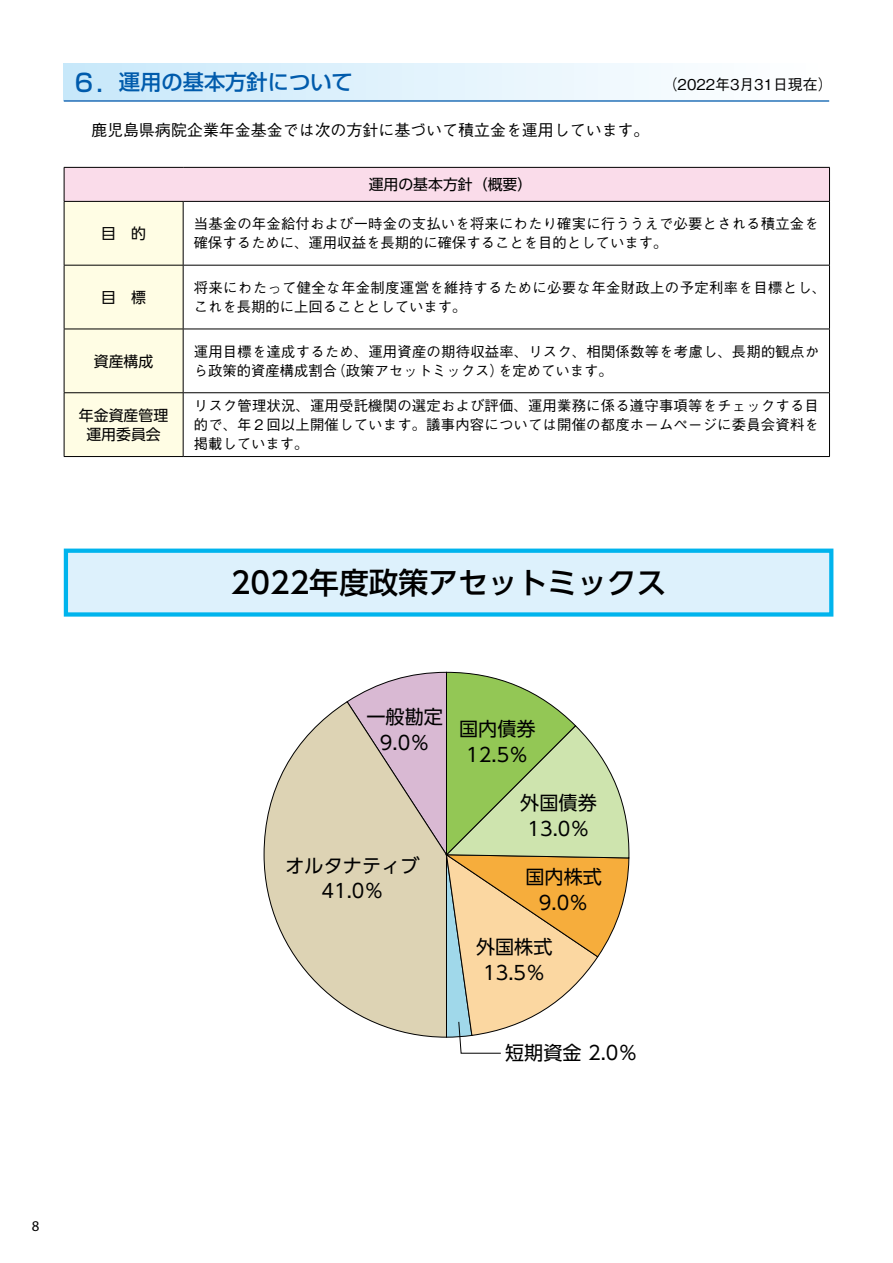
<style>
.page{position:relative;width:893px;height:1263px;background:#fff}
.page>*{position:absolute;margin:0;border:0;box-sizing:border-box;transform-origin:0 0}
.t1{font:500 29.7px "UD Shin Go Pr 6";color:#000}
.t2{font:500 21.3px "Shin Go Pr 6";color:#005bac}
.t3{font:19.2px/25.5px "UD Shin Go Pr 6";color:#000;text-align:center}
.t4{font:500 15.9px "Gothic BBB Pr 6";color:#000}
.t5{font:14.85px/19.2px "UD Shin Go Pr 6";color:#000;text-align:center}
.t6{font:500 14.85px "Gothic BBB Pr 6";color:#000}
.t7{font:14.85px "Myriad Pro";color:#000}
.t8{font:500 14.4px/19.2px "Gothic BBB Pr 6";letter-spacing:.015em;color:#000}
.s1{font-size:24.45px}
</style>
<div class="page">
<div style="left:64px;top:167px;width:765px;height:34px;background:#fadcea"></div>
<div style="left:65px;top:202px;width:118px;height:254px;background:#fffde4"></div>
<svg style="left:184px;top:264px;width:645px;height:130px"></svg>
<hr style="left:64px;top:167px;width:119px;height:1px;background:#000">
<hr style="left:64px;top:168px;width:1px;height:33px;background:#000">
<hr style="left:183px;top:167px;width:647px;height:1px;background:#000">
<hr style="left:829px;top:168px;width:1px;height:33px;background:#000">
<hr style="left:64px;top:201px;width:119px;height:1px;background:#000">
<hr style="left:64px;top:202px;width:1px;height:63px;background:#000">
<hr style="left:183px;top:201px;width:647px;height:1px;background:#000">
<hr style="left:183px;top:202px;width:1px;height:63px;background:#000">
<hr style="left:829px;top:202px;width:1px;height:63px;background:#000">
<hr style="left:64px;top:265px;width:119px;height:1px;background:#000">
<hr style="left:64px;top:265px;width:1px;height:64px;background:#000">
<hr style="left:183px;top:265px;width:647px;height:1px;background:#000">
<hr style="left:183px;top:265px;width:1px;height:64px;background:#000">
<hr style="left:829px;top:265px;width:1px;height:64px;background:#000">
<hr style="left:64px;top:329px;width:119px;height:1px;background:#000">
<hr style="left:64px;top:329px;width:1px;height:63px;background:#000">
<hr style="left:183px;top:329px;width:647px;height:1px;background:#000">
<hr style="left:183px;top:329px;width:1px;height:63px;background:#000">
<hr style="left:829px;top:329px;width:1px;height:63px;background:#000">
<hr style="left:64px;top:392px;width:119px;height:1px;background:#000">
<hr style="left:64px;top:393px;width:1px;height:63px;background:#000">
<hr style="left:183px;top:392px;width:647px;height:1px;background:#000">
<hr style="left:183px;top:393px;width:1px;height:63px;background:#000">
<hr style="left:829px;top:393px;width:1px;height:63px;background:#000">
<hr style="left:64px;top:456px;width:119px;height:1px;background:#000">
<hr style="left:183px;top:456px;width:647px;height:1px;background:#000">
<div style="left:64px;top:64px;width:769px;height:37px;background:linear-gradient(to right,#c8e8fa,#fff)"></div>
<hr style="left:64px;top:100px;width:765px;height:2px;background:#005bac">
<svg style="left:263px;top:702px;width:83px;height:306px"></svg>
<svg style="left:346px;top:671px;width:284px;height:383px"></svg>
<div style="left:66px;top:551px;width:765px;height:63px;background:#ddf1fc"></div>
<div style="left:64px;top:549px;width:769px;height:68px;border:4px solid #00b4ed"></div>
<h2 class="t2" style="left:72px;top:65px;width:282px"><span class="s1">６.</span> 運用の基本方針について</h2>
<p class="t6" style="left:663px;top:73px;width:171px">（2022年3月31日現在）</p>
<p class="t4" style="left:91px;top:117px;width:560px">鹿児島県病院企業年金基金では次の方針に基づいて積立金を運用しています。</p>
<p class="t5" style="left:369px;top:174px;width:165px">運用の基本方針（概要）</p>
<p class="t5" style="left:101px;top:223px;width:46px">目　的</p>
<p class="t8" style="left:194px;top:213px;width:626px">当基金の年金給付および一時金の支払いを将来にわたり確実に行ううえで必要とされる積立金を確保するために、運用収益を長期的に確保することを目的としています。</p>
<p class="t5" style="left:101px;top:287px;width:46px">目　標</p>
<p class="t8" style="left:194px;top:277px;width:634px">将来にわたって健全な年金制度運営を維持するために必要な年金財政上の予定利率を目標とし、これを長期的に上回ることとしています。</p>
<p class="t5" style="left:94px;top:351px;width:61px">資産構成</p>
<p class="t8" style="left:194px;top:341px;width:627px">運用目標を達成するため、運用資産の期待収益率、リスク、相関係数等を考慮し、長期的観点から政策的資産構成割合（政策アセットミックス）を定めています。</p>
<p class="t5" style="left:79px;top:405px;width:91px">年金資産管理運用委員会</p>
<p class="t8" style="left:194px;top:395px;width:627px;text-align:justify">リスク管理状況、運用受託機関の選定および評価、運用業務に係る遵守事項等をチェックする目的で、年２回以上開催しています。議事内容については開催の都度ホームページに委員会資料を掲載しています。</p>
<h1 class="t1" style="left:231px;top:558px;width:437px">2022年度政策アセットミックス</h1>
<h3 class="t3" style="left:366px;top:704px;width:78px">一般勘定<br>9.0％</h3>
<h3 class="t3" style="left:285px;top:852px;width:135px">オルタナティブ<br>41.0％</h3>
<h3 class="t3" style="left:459px;top:716px;width:78px">国内債券<br>12.5％</h3>
<h3 class="t3" style="left:520px;top:790px;width:78px">外国債券<br>13.0％</h3>
<h3 class="t3" style="left:525px;top:863px;width:78px">国内株式<br>9.0％</h3>
<h3 class="t3" style="left:476px;top:933px;width:78px">外国株式<br>13.5％</h3>
<h3 class="t3" style="left:505px;top:1040px;width:134px">短期資金 2.0％</h3>
<p class="t7" style="left:32px;top:1217px;width:9px">8</p>
</div>
